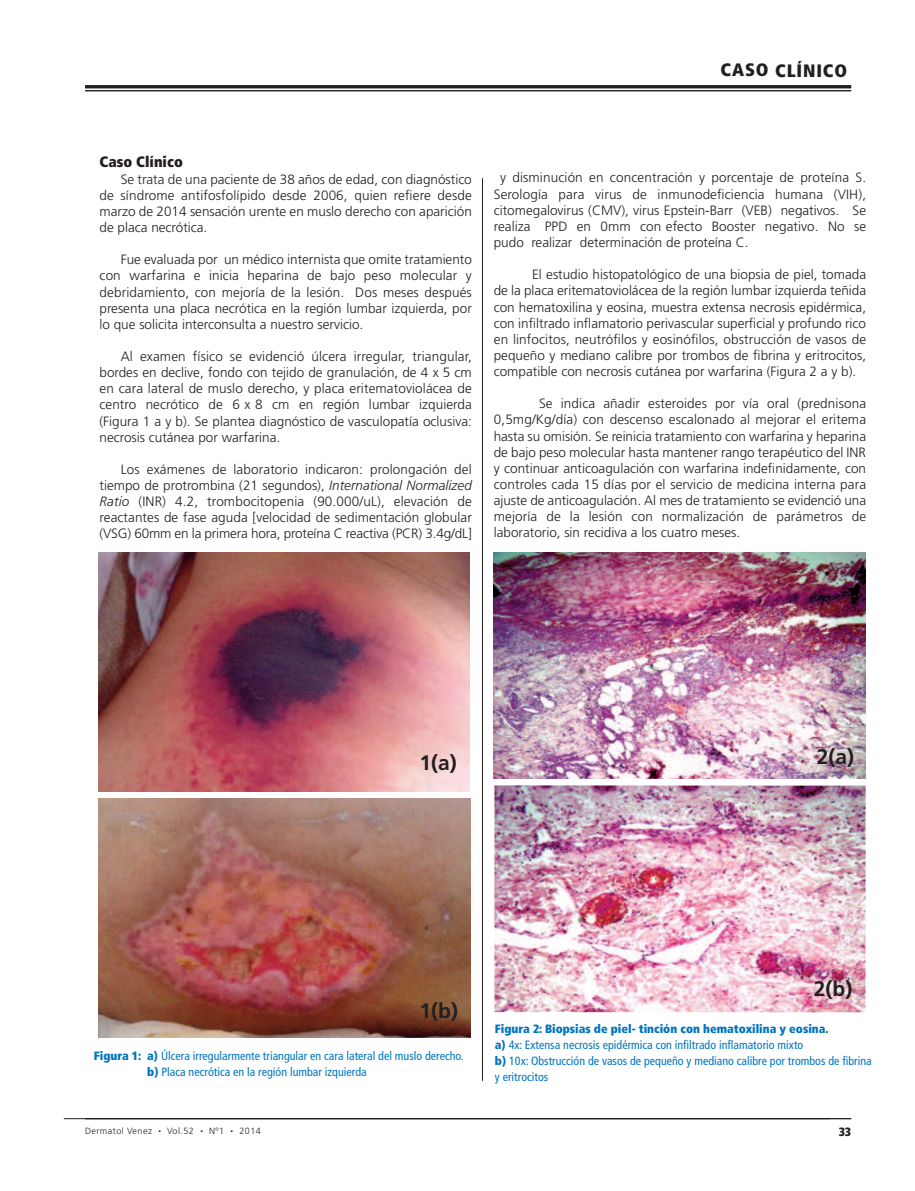
<style>
.page{position:relative;width:915px;height:1191px;background:#fff}
.page>*{position:absolute;margin:0;border:0;box-sizing:border-box;transform-origin:0 0}
.t1{font:700 21px "Frutiger LT Std";color:#231f20}
.t2{font:900 condensed 18px "Frutiger LT Std";letter-spacing:.045em;color:#231f20}
.t3{font:900 condensed 15px "Frutiger LT Std";color:#231f20}
.t4{font:300 13.5px/16px "Frutiger LT Std";color:#231f20;text-align:justify}
.t5{font:condensed 12px/16.2px "Frutiger LT Std";color:#0075bf}
.t6{font:900 condensed 12px "Frutiger LT Std";color:#231f20}
.t7{font:300 9px "Frutiger LT Std";letter-spacing:.05em;color:#231f20}
.s1{font-style:italic}
.s2{font-weight:900}
.s3{font-size:5.25px}
</style>
<div class="page">
<hr style="left:64px;top:1118px;width:765px;height:1px;background:#231f20">
<hr style="left:85px;top:1118px;width:765px;height:1px;background:#231f20">
<hr style="left:85px;top:85px;width:765px;height:3px;background:#231f20">
<hr style="left:85px;top:90px;width:765px;height:1px;background:#231f20">
<hr style="left:482px;top:178px;width:1px;height:902px;background:#231f20">
<img style="left:99px;top:552px;width:370px;height:240px">
<img style="left:99px;top:798px;width:371px;height:239px">
<img style="left:493px;top:552px;width:372px;height:227px">
<img style="left:494px;top:785px;width:371px;height:227px">
<h2 class="t2" style="left:720px;top:63px;width:128px">CASO CLÍNICO</h2>
<p class="t3" style="left:99px;top:156px;width:85px">Caso Clínico</p>
<p class="t4" style="left:99px;top:172px;width:373px;text-indent:21px">Se trata de una paciente de 38 años de edad, con diagnóstico de síndrome antifosfolípido desde 2006, quien refiere desde marzo de 2014 sensación urente en muslo derecho con aparición de placa necrótica.</p>
<p class="t4" style="left:99px;top:252px;width:373px;text-indent:21px">Fue evaluada por un médico internista que omite tratamiento con warfarina e inicia heparina de bajo peso molecular y debridamiento, con mejoría de la lesión. Dos meses después presenta una placa necrótica en la región lumbar izquierda, por lo que solicita interconsulta a nuestro servicio.</p>
<p class="t4" style="left:99px;top:349px;width:373px;text-indent:21px">Al examen físico se evidenció úlcera irregular, triangular, bordes en declive, fondo con tejido de granulación, de 4 x 5 cm en cara lateral de muslo derecho, y placa eritematoviolácea de centro necrótico de 6 x 8 cm en región lumbar izquierda (Figura 1 a y b). Se plantea diagnóstico de vasculopatía oclusiva: necrosis cutánea por warfarina.</p>
<p class="t4" style="left:99px;top:462px;width:373px;text-indent:21px">Los exámenes de laboratorio indicaron: prolongación del tiempo de protrombina (21 segundos), <span class="s1">International Normalized Ratio</span> (iNR) 4.2, trombocitopenia (90.000/uL), elevación de reactantes de fase aguda [velocidad de sedimentación globular (VSg) 60mm en la primera hora, proteína C reactiva (PCR) 3.4g/dL]</p>
<p class="t4" style="left:493px;top:171px;width:373px;text-indent:6px">y disminución en concentración y porcentaje de proteína S.<br>Serología para virus de inmunodeficiencia humana (ViH), citomegalovirus (CMV), virus Epstein-barr (VEb) negativos. Se realiza PPD en 0mm con efecto booster negativo. No se pudo realizar determinación de proteína C.</p>
<p class="t4" style="left:493px;top:267px;width:373px;text-indent:38px">El estudio histopatológico de una biopsia de piel, tomada de la placa eritematoviolácea de la región lumbar izquierda teñida con hematoxilina y eosina, muestra extensa necrosis epidérmica, con infiltrado inflamatorio perivascular superficial y profundo rico en linfocitos, neutrófilos y eosinófilos, obstrucción de vasos de pequeño y mediano calibre por trombos de fibrina y eritrocitos, compatible con necrosis cutánea por warfarina (Figura 2 a y b).</p>
<p class="t4" style="left:493px;top:396px;width:373px;text-indent:45px">Se indica añadir esteroides por vía oral (prednisona 0,5mg/Kg/día) con descenso escalonado al mejorar el eritema hasta su omisión. Se reinicia tratamiento con warfarina y heparina de bajo peso molecular hasta mantener rango terapéutico del iNR y continuar anticoagulación con warfarina indefinidamente, con controles cada 15 días por el servicio de medicina interna para ajuste de anticoagulación. Al mes de tratamiento se evidenció una mejoría de la lesión con normalización de parámetros de laboratorio, sin recidiva a los cuatro meses.</p>
<h1 class="t1" style="left:419px;top:754px;width:39px">1(a)</h1>
<h1 class="t1" style="left:816px;top:748px;width:39px">2(a)</h1>
<h1 class="t1" style="left:419px;top:1002px;width:40px">1(b)</h1>
<p class="t5" style="left:147px;top:1048px;width:318px;text-indent:-53px"><span class="s2">Figura 1: a)</span> Úlcera irregularmente triangular en cara lateral del muslo derecho. <span class="s2">b)</span> Placa necrótica en la región lumbar izquierda</p>
<h1 class="t1" style="left:813px;top:980px;width:40px">2(b)</h1>
<p class="t5" style="left:495px;top:1021px;width:378px"><span class="s2">Figura 2: Biopsias de piel- tinción con hematoxilina y eosina.<br>a)</span> 4x: Extensa necrosis epidérmica con infiltrado inflamatorio mixto<br><span class="s2">b)</span> 10x: Obstrucción de vasos de pequeño y mediano calibre por trombos de fibrina y eritrocitos</p>
<p class="t7" style="left:85px;top:1127px;width:177px">Dermatol Venez <span class="s3">•</span> Vol.52 <span class="s3">•</span> Nº1 <span class="s3">•</span> 2014</p>
<p class="t6" style="left:838px;top:1127px;width:14px">33</p>
</div>
